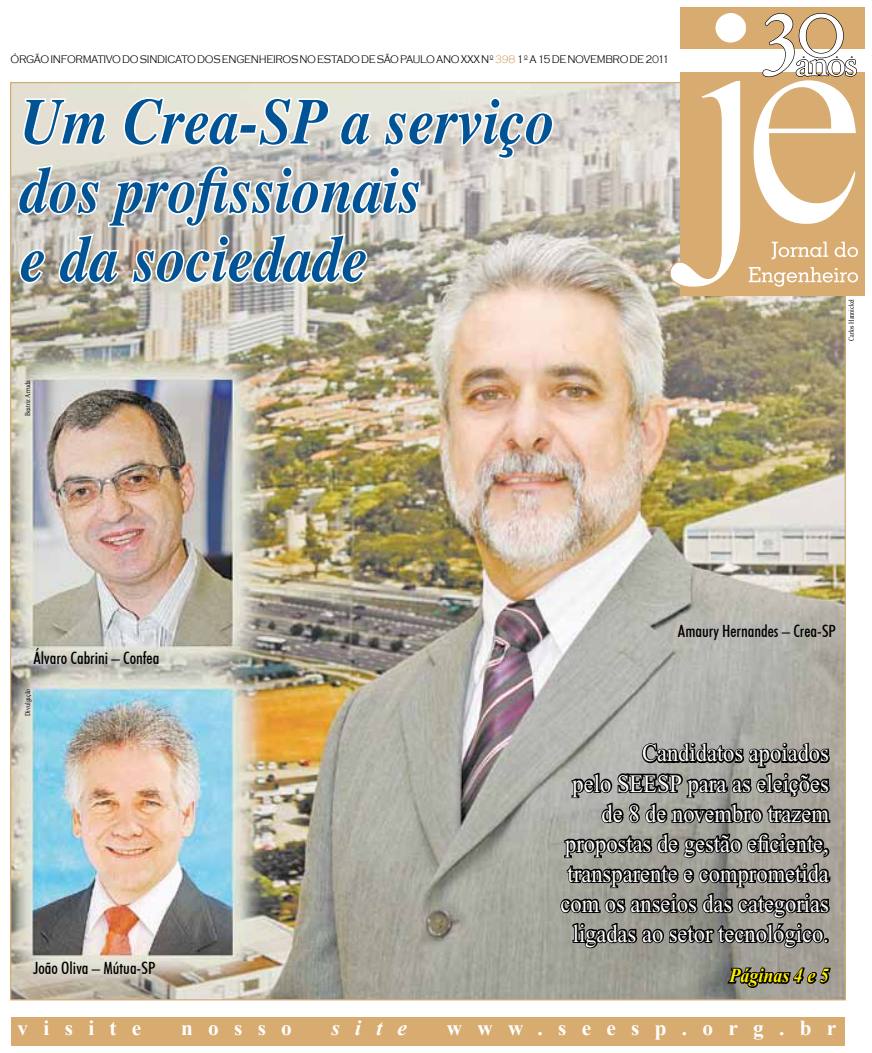
<style>
.page{position:relative;width:872px;height:1053px;background:#fff}
.page>*{position:absolute;margin:0;border:0;box-sizing:border-box;transform-origin:0 0}
.t1{font:25px/30px "Times New Roman";color:#fff;text-align:right;scale:.9 1}
.t2{font:700 21.25px "Times New Roman";letter-spacing:.72em;color:#fff}
.t3{font:italic 700 21.25px "Times New Roman";color:#fff}
.t4{font:italic 700 20px "Times New Roman";color:#fff200;scale:.9 1}
.t5{font:500 condensed 16.88px "Futura BT";color:#000}
.t6{font:300 11.25px "Copperplate Gothic";letter-spacing:-.03em;color:#000;scale:.86 1}
.t7{font:7.5px "Times New Roman";color:#000;scale:.8 1}
.s1{color:#d8ab71}
</style>
<div class="page">
<img style="left:12px;top:84px;width:832px;height:914px">
<div style="left:11px;top:1017px;width:833px;height:28px;background:#d8ab71"></div>
<div style="left:681px;top:7px;width:184px;height:42px;background:#d8ab71"></div>
<div style="left:681px;top:73px;width:184px;height:223px;background:#d8ab71"></div>
<div style="left:715px;top:12px;width:31px;height:31px;background:#fff;border-radius:15px"></div>
<div style="left:714px;top:12px;width:33px;height:32px;border:1px solid #d8ab71;border-radius:15px"></div>
<svg style="left:669px;top:79px;width:72px;height:209px"></svg>
<svg style="left:748px;top:242px;width:110px;height:44px"></svg>
<svg style="left:751px;top:13px;width:107px;height:211px"></svg>
<svg style="left:726px;top:956px;width:106px;height:45px;background:#7c7971"></svg>
<svg style="left:559px;top:831px;width:272px;height:118px;background:#61615b"></svg>
<svg style="left:569px;top:741px;width:262px;height:84px;background:#6d6d68"></svg>
<svg style="left:16px;top:95px;width:539px;height:190px;background:#afbbbf"></svg>
<p class="t6" style="left:11px;top:53px;width:767px">ÓRGÃO INFORMATIVO DO SINDICATO DOS ENGENHEIROS NO ESTADO DE SÃO PAULO ANO XXX Nº <span class="s1">398</span> 1º A 15 DE NOVEMBRO DE 2011</p>
<p class="t7" style="left:24px;top:416px;width:46px;rotate:-90deg">Beatriz Arruda</p>
<p class="t7" style="left:847px;top:341px;width:54px;rotate:-90deg">Carlos Hannickel</p>
<p class="t5" style="left:33px;top:648px;width:127px">Álvaro Cabrini – Confea</p>
<p class="t7" style="left:24px;top:716px;width:36px;rotate:-90deg">Divulgação</p>
<p class="t5" style="left:33px;top:957px;width:124px">João Oliva – Mútua-SP</p>
<p class="t5" style="left:678px;top:620px;width:160px">Amaury Hernandes – Crea-SP</p>
<p class="t1" style="left:560px;top:738px;width:300px">Candidatos apoiados<br>pelo SEESP para as eleições de 8 de novembro trazem propostas de gestão eficiente, transparente e comprometida com os anseios das categorias ligadas ao setor tecnológico.</p>
<p class="t4" style="left:729px;top:964px;width:112px">Páginas 4 e 5</p>
<p class="t2" style="left:18px;top:1013px;width:125px">visite</p>
<p class="t2" style="left:181px;top:1013px;width:112px">nosso</p>
<p class="t3" style="left:332px;top:1013px;width:77px">site</p>
<p class="t2" style="left:447px;top:1013px;width:391px">www.seesp.org.br</p>
</div>
